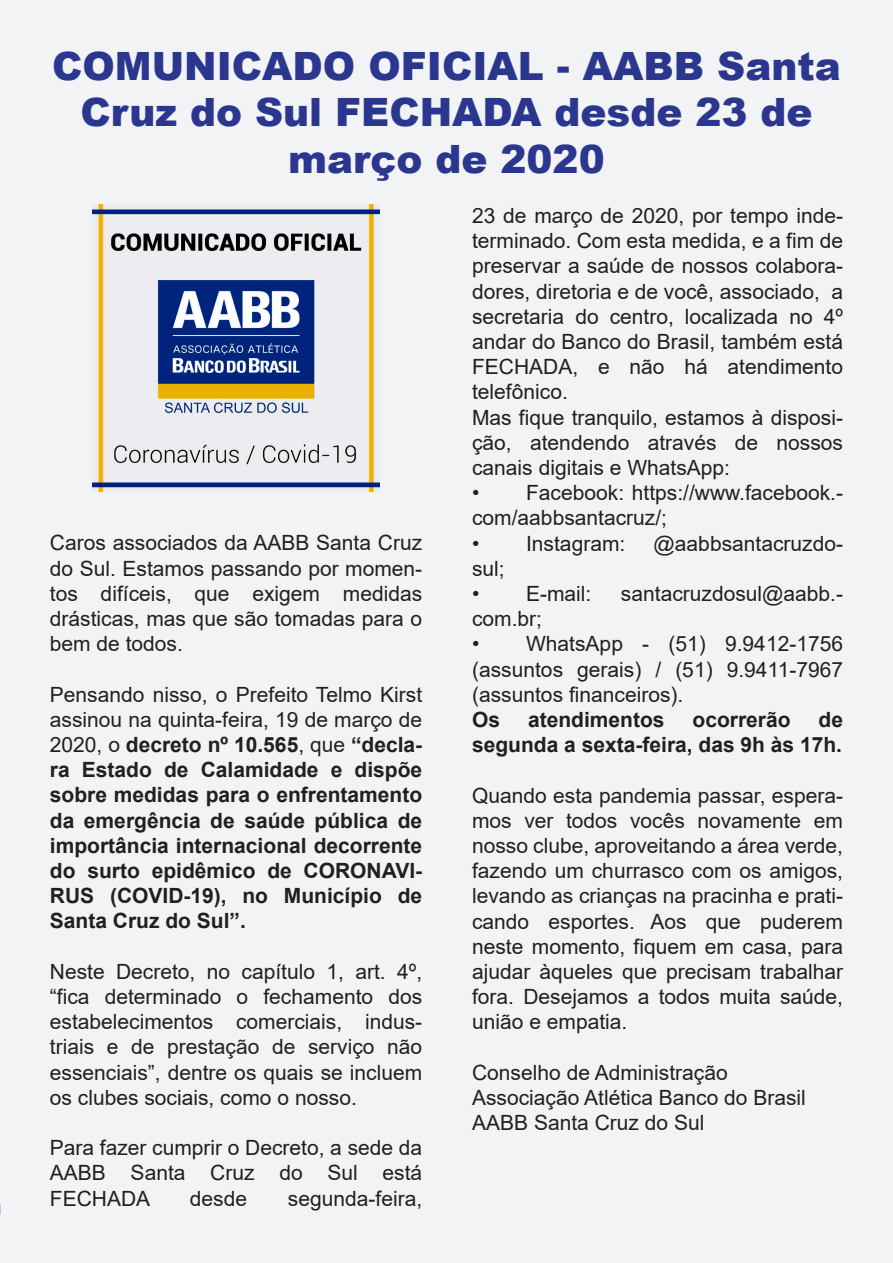
<style>
.page{position:relative;width:893px;height:1263px;background:#f2f3f4}
.page>*{position:absolute;margin:0;border:0;box-sizing:border-box;transform-origin:0 0}
.t1{font:900 39px/46.8px "Arial";color:#2b368f;text-align:center}
.t2{font:21px/25.2px "Arial";color:#231f20;text-align:justify}
.t3{font:700 21px/25.2px "Arial";color:#231f20;text-align:justify}
.s1{font-weight:400}
</style>
<div class="page">
<img style="left:93px;top:205px;width:286px;height:286px">
<h1 class="t1" style="left:52px;top:41px;width:790px">COMUNICADO OFICIAL - AABB Santa<br>Cruz do Sul FECHADA desde 23 de março de 2020</h1>
<p class="t2" style="left:472px;top:203px;width:372px;text-align:left">23 de março de 2020, por tempo inde&shy;terminado. Com esta medida, e a fim de preservar a saúde de nossos colabora&shy;dores, diretoria e de você, associado, a secretaria do centro, localizada no 4º andar do Banco do Brasil, também está FECHADA, e não há atendimento telefônico.<br>Mas fique tranquilo, estamos à disposi&shy;ção, atendendo através de nossos canais digitais e WhatsApp:</p>
<p class="t2" style="left:472px;top:480px;width:372px">• Facebook: https://www.facebook.- com/aabbsantacruz/;</p>
<p class="t2" style="left:472px;top:530px;width:155px">• Instagram:</p>
<p class="t2" style="left:654px;top:530px;width:191px">@aabbsantacruzdo-</p>
<p class="t2" style="left:472px;top:556px;width:34px">sul;</p>
<p class="t2" style="left:472px;top:581px;width:121px">• E-mail:</p>
<p class="t2" style="left:621px;top:581px;width:224px">santacruzdosul@aabb.-</p>
<p class="t2" style="left:472px;top:606px;width:72px">com.br;</p>
<p class="t2" style="left:472px;top:631px;width:372px">• WhatsApp - (51) 9.9412-1756 (assuntos gerais) / (51) 9.9411-7967 (assuntos financeiros).</p>
<p class="t3" style="left:472px;top:707px;width:30px">Os</p>
<p class="t3" style="left:528px;top:707px;width:138px">atendimentos</p>
<p class="t3" style="left:693px;top:707px;width:100px">ocorrerão</p>
<p class="t2" style="left:50px;top:530px;width:374px">Caros associados da AABB Santa Cruz do Sul. Estamos passando por momen&shy;tos difíceis, que exigem medidas drásticas, mas que são tomadas para o bem de todos.</p>
<p class="t3" style="left:50px;top:682px;width:374px"><span class="s1">Pensando nisso, o Prefeito Telmo Kirst assinou na quinta-feira, 19 de março de 2020, o</span> decreto nº 10.565<span class="s1">, que</span> “decla&shy;ra Estado de Calamidade e dispõe sobre medidas para o enfrentamento da emergência de saúde pública de importância internacional decorrente do surto epidêmico de CORONAVI-RUS (COVID-19), no Município de Santa Cruz do Sul”.</p>
<p class="t2" style="left:50px;top:959px;width:374px">Neste Decreto, no capítulo 1, art. 4º, “fica determinado o fechamento dos estabelecimentos comerciais, indus&shy;triais e de prestação de serviço não essenciais”, dentre os quais se incluem os clubes sociais, como o nosso.</p>
<p class="t2" style="left:50px;top:1135px;width:374px">Para fazer cumprir o Decreto, a sede da AABB Santa Cruz do Sul está FECHADA</p>
<p class="t3" style="left:472px;top:707px;width:372px;text-align:right">de<br>segunda a sexta-feira, das 9h às 17h.</p>
<p class="t2" style="left:472px;top:782px;width:372px">Quando esta pandemia passar, espera&shy;mos ver todos vocês novamente em nosso clube, aproveitando a área verde, fazendo um churrasco com os amigos, levando as crianças na pracinha e prati&shy;cando esportes. Aos que puderem neste momento, fiquem em casa, para ajudar àqueles que precisam trabalhar fora. Desejamos a todos muita saúde, união e empatia.</p>
<p class="t2" style="left:472px;top:1060px;width:335px;text-align:left">Conselho de Administração<br>Associação Atlética Banco do Brasil<br>AABB Santa Cruz do Sul</p>
<p class="t2" style="left:190px;top:1185px;width:59px">desde</p>
<p class="t2" style="left:288px;top:1185px;width:136px">segunda-feira,</p>
</div>
